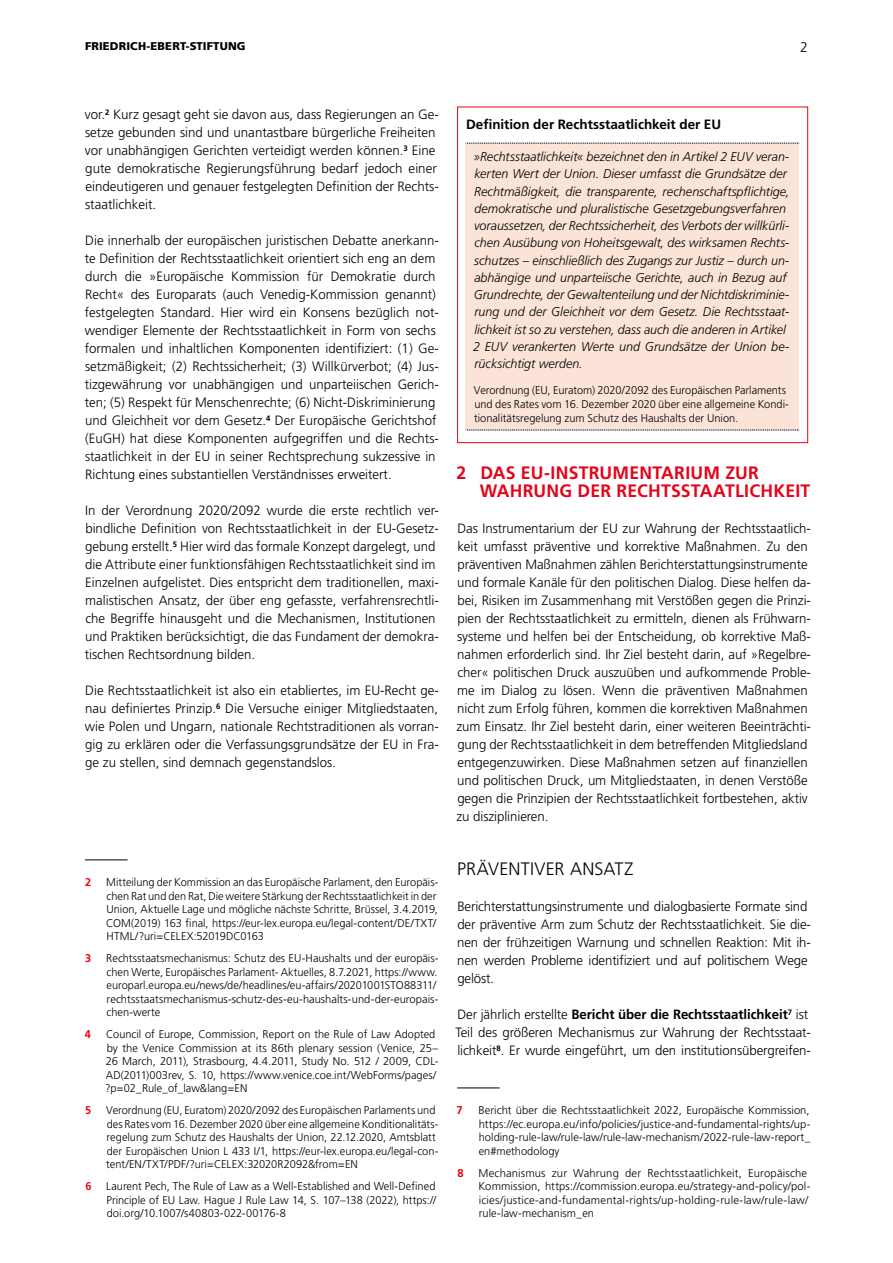
<style>
.page{position:relative;width:893px;height:1263px;background:#fff}
.page>*{position:absolute;margin:0;border:0;box-sizing:border-box;transform-origin:0 0}
.t1{font:700 18px/18px "Frutiger LT Std";letter-spacing:.01em;color:#e3051b}
.t2{font:300 18px "Frutiger LT Std";letter-spacing:.02em;color:#000}
.t3{font:300 14.1px "Frutiger LT Std";color:#000}
.t4{font:300 13.5px/18px "Frutiger LT Std";color:#000}
.t5{font:700 13.5px "Frutiger LT Std";color:#000}
.t6{font:italic 300 12.75px/17.2px "Frutiger LT Std";color:#000}
.t7{font:300 11.25px/13.5px "Frutiger LT Std";color:#000}
.t8{font:900 11.25px "Frutiger LT Std";letter-spacing:.01em;color:#000}
.t9{font:700 11.25px "Frutiger LT Std";color:#e30613}
.s1{font-weight:700}
</style>
<div class="page">
<hr style="left:85px;top:859px;width:43px;height:1px;background:#000">
<hr style="left:457px;top:1087px;width:43px;height:1px;background:#000">
<div style="left:457px;top:107px;width:351px;height:336px;border:1px solid #e30613"></div>
<div style="left:466px;top:143px;width:333px;height:287px;background:#fce3d7"></div>
<svg style="left:466px;top:143px;width:334px;height:1px"></svg>
<svg style="left:466px;top:430px;width:334px;height:1px"></svg>
<p class="t8" style="left:85px;top:40px;width:162px">FRIEDRICH-EBERT-STIFTUNG</p>
<p class="t3" style="left:800px;top:40px;width:9px">2</p>
<p class="t4" style="left:85px;top:106px;width:355px">vor.<sup>2</sup> Kurz gesagt geht sie davon aus, dass Regierungen an Ge&shy;setze gebunden sind und unantastbare bürgerliche Freiheiten vor unabhängigen Gerichten verteidigt werden können.<sup>3</sup> Eine gute demokratische Regierungsführung bedarf jedoch einer eindeutigeren und genauer festgelegten Definition der Rechts&shy;staatlichkeit.</p>
<p class="t4" style="left:85px;top:232px;width:356px">Die innerhalb der europäischen juristischen Debatte anerkann&shy;te Definition der Rechtsstaatlichkeit orientiert sich eng an dem durch die »Europäische Kommission für Demokratie durch Recht« des Europarats (auch Venedig-Kommission genannt) festgelegten Standard. Hier wird ein Konsens bezüglich not&shy;wendiger Elemente der Rechtsstaatlichkeit in Form von sechs formalen und inhaltlichen Komponenten identifiziert: (1) Ge&shy;setzmäßigkeit; (2) Rechtssicherheit; (3) Willkürverbot; (4) Jus&shy;tizgewährung vor unabhängigen und unparteiischen Gerich&shy;ten; (5) Respekt für Menschenrechte; (6) Nicht-Diskriminierung und Gleichheit vor dem Gesetz.<sup>4</sup> Der Europäische Gerichtshof (EuGH) hat diese Komponenten aufgegriffen und die Rechts&shy;staatlichkeit in der EU in seiner Rechtsprechung sukzessive in Richtung eines substantiellen Verständnisses erweitert.</p>
<p class="t4" style="left:85px;top:502px;width:356px">In der Verordnung 2020/2092 wurde die erste rechtlich ver&shy;bindliche Definition von Rechtsstaatlichkeit in der EU-Gesetz&shy;gebung erstellt.<sup>5</sup> Hier wird das formale Konzept dargelegt, und die Attribute einer funktionsfähigen Rechtsstaatlichkeit sind im Einzelnen aufgelistet. Dies entspricht dem traditionellen, maxi&shy;malistischen Ansatz, der über eng gefasste, verfahrensrechtli&shy;che Begriffe hinausgeht und die Mechanismen, Institutionen und Praktiken berücksichtigt, die das Fundament der demokra&shy;tischen Rechtsordnung bilden.</p>
<p class="t4" style="left:85px;top:682px;width:355px;text-align:justify">Die Rechtsstaatlichkeit ist also ein etabliertes, im EU-Recht ge&shy;nau definiertes Prinzip.<sup>6</sup> Die Versuche einiger Mitgliedstaaten, wie Polen und Ungarn, nationale Rechtstraditionen als vorran&shy;gig zu erklären oder die Verfassungsgrundsätze der EU in Fra&shy;ge zu stellen, sind demnach gegenstandslos.</p>
<p class="t9" style="left:85px;top:875px;width:8px">2</p>
<p class="t7" style="left:106px;top:876px;width:334px">Mitteilung der Kommission an das Europäische Parlament, den Europäis&shy;chen Rat und den Rat, Die weitere Stärkung der Rechtsstaatlichkeit in der Union, Aktuelle Lage und mögliche nächste Schritte, Brüssel, 3.4.2019, COM(2019) 163 final, https://eur-lex.europa.eu/legal-content/DE/TXT/ HTML/?uri=CELEX:52019DC0163</p>
<p class="t9" style="left:85px;top:951px;width:8px">3</p>
<p class="t7" style="left:106px;top:952px;width:334px">Rechtsstaatsmechanismus: Schutz des EU-Haushalts und der europäis&shy;chen Werte, Europäisches Parlament- Aktuelles, 8.7.2021, https://www. europarl.europa.eu/news/de/headlines/eu-affairs/20201001STO88311/ rechtsstaatsmechanismus-schutz-des-eu-haushalts-und-der-europais&shy;chen-werte</p>
<p class="t9" style="left:85px;top:1027px;width:8px">4</p>
<p class="t7" style="left:105px;top:1028px;width:335px">Council of Europe, Commission, Report on the Rule of Law Adopted by the Venice Commission at its 86th plenary session (Venice, 25– 26 March, 2011), Strasbourg, 4.4.2011, Study No. 512 / 2009, CDL-AD(2011)003rev, S. 10, https://www.venice.coe.int/WebForms/pages/ ?p=02_Rule_of_law&amp;lang=EN</p>
<p class="t9" style="left:85px;top:1103px;width:8px">5</p>
<p class="t7" style="left:106px;top:1104px;width:334px">Verordnung (EU, Euratom) 2020/2092 des Europäischen Parlaments und des Rates vom 16. Dezember 2020 über eine allgemeine Konditionalitäts&shy;regelung zum Schutz des Haushalts der Union, 22.12.2020, Amtsblatt der Europäischen Union L 433 I/1, https://eur-lex.europa.eu/legal-con&shy;tent/EN/TXT/PDF/?uri=CELEX:32020R2092&amp;from=EN</p>
<p class="t9" style="left:85px;top:1179px;width:8px">6</p>
<p class="t7" style="left:106px;top:1180px;width:331px;text-align:justify">Laurent Pech, The Rule of Law as a Well-Established and Well-Defined Principle of EU Law. Hague J Rule Law 14, S. 107–138 (2022), https:// doi.org/10.1007/s40803-022-00176-8</p>
<p class="t5" style="left:466px;top:116px;width:256px">Definition der Rechtsstaatlichkeit der EU</p>
<p class="t6" style="left:473px;top:148px;width:318px">»Rechtsstaatlichkeit« bezeichnet den in Artikel 2 EUV veran&shy;kerten Wert der Union. Dieser umfasst die Grundsätze der Rechtmäßigkeit, die transparente, rechenschaftspflichtige, demokratische und pluralistische Gesetzgebungsverfahren voraussetzen, der Rechtssicherheit, des Verbots der willkürli&shy;chen Ausübung von Hoheitsgewalt, des wirksamen Rechts&shy;schutzes – einschließlich des Zugangs zur Justiz – durch un&shy;abhängige und unparteiische Gerichte, auch in Bezug auf Grundrechte, der Gewaltenteilung und der Nichtdiskriminie&shy;rung und der Gleichheit vor dem Gesetz. Die Rechtsstaat&shy;lichkeit ist so zu verstehen, dass auch die anderen in Artikel 2 EUV verankerten Werte und Grundsätze der Union be&shy;rücksichtigt werden.</p>
<p class="t7" style="left:474px;top:384px;width:316px">Verordnung (EU, Euratom) 2020/2092 des Europäischen Parlaments und des Rates vom 16. Dezember 2020 über eine allgemeine Kondi&shy;tionalitätsregelung zum Schutz des Haushalts der Union.</p>
<h1 class="t1" style="left:480px;top:464px;width:332px;text-indent:-23px">2 DAS EU-INSTRUMENTARIUM ZUR<br>WAHRUNG DER RECHTSSTAATLICHKEIT</h1>
<p class="t4" style="left:456px;top:520px;width:356px">Das Instrumentarium der EU zur Wahrung der Rechtsstaatlich&shy;keit umfasst präventive und korrektive Maßnahmen. Zu den präventiven Maßnahmen zählen Berichterstattungsinstrumente und formale Kanäle für den politischen Dialog. Diese helfen da&shy;bei, Risiken im Zusammenhang mit Verstößen gegen die Prinzi&shy;pien der Rechtsstaatlichkeit zu ermitteln, dienen als Frühwarn&shy;systeme und helfen bei der Entscheidung, ob korrektive Maß&shy;nahmen erforderlich sind. Ihr Ziel besteht darin, auf »Regelbre&shy;cher« politischen Druck auszuüben und aufkommende Proble&shy;me im Dialog zu lösen. Wenn die präventiven Maßnahmen nicht zum Erfolg führen, kommen die korrektiven Maßnahmen zum Einsatz. Ihr Ziel besteht darin, einer weiteren Beeinträchti&shy;gung der Rechtsstaatlichkeit in dem betreffenden Mitgliedsland entgegenzuwirken. Diese Maßnahmen setzen auf finanziellen und politischen Druck, um Mitgliedstaaten, in denen Verstöße gegen die Prinzipien der Rechtsstaatlichkeit fortbestehen, aktiv zu disziplinieren.</p>
<h1 class="t2" style="left:457px;top:859px;width:178px">PRÄVENTIVER ANSATZ</h1>
<p class="t4" style="left:457px;top:898px;width:355px">Berichterstattungsinstrumente und dialogbasierte Formate sind der präventive Arm zum Schutz der Rechtsstaatlichkeit. Sie die&shy;nen der frühzeitigen Warnung und schnellen Reaktion: Mit ih&shy;nen werden Probleme identifiziert und auf politischem Wege gelöst.</p>
<p class="t4" style="left:456px;top:1006px;width:357px">Der jährlich erstellte <span class="s1">Bericht über die Rechtsstaatlichkeit</span><sup>7</sup> ist<br>Teil des größeren Mechanismus zur Wahrung der Rechtsstaat&shy;lichkeit<sup>8</sup>. Er wurde eingeführt, um den institutionsübergreifen-</p>
<p class="t9" style="left:457px;top:1103px;width:8px">7</p>
<p class="t7" style="left:478px;top:1104px;width:334px;text-align:justify">Bericht über die Rechtsstaatlichkeit 2022, Europäische Kommission, https://ec.europa.eu/info/policies/justice-and-fundamental-rights/up&shy;holding-rule-law/rule-law/rule-law-mechanism/2022-rule-law-report_ en#methodology</p>
<p class="t9" style="left:457px;top:1166px;width:8px">8</p>
<p class="t7" style="left:478px;top:1166px;width:334px">Mechanismus zur Wahrung der Rechtsstaatlichkeit, Europäische Kommission, https://commission.europa.eu/strategy-and-policy/pol&shy;icies/justice-and-fundamental-rights/up-holding-rule-law/rule-law/ rule-law-mechanism_en</p>
</div>
